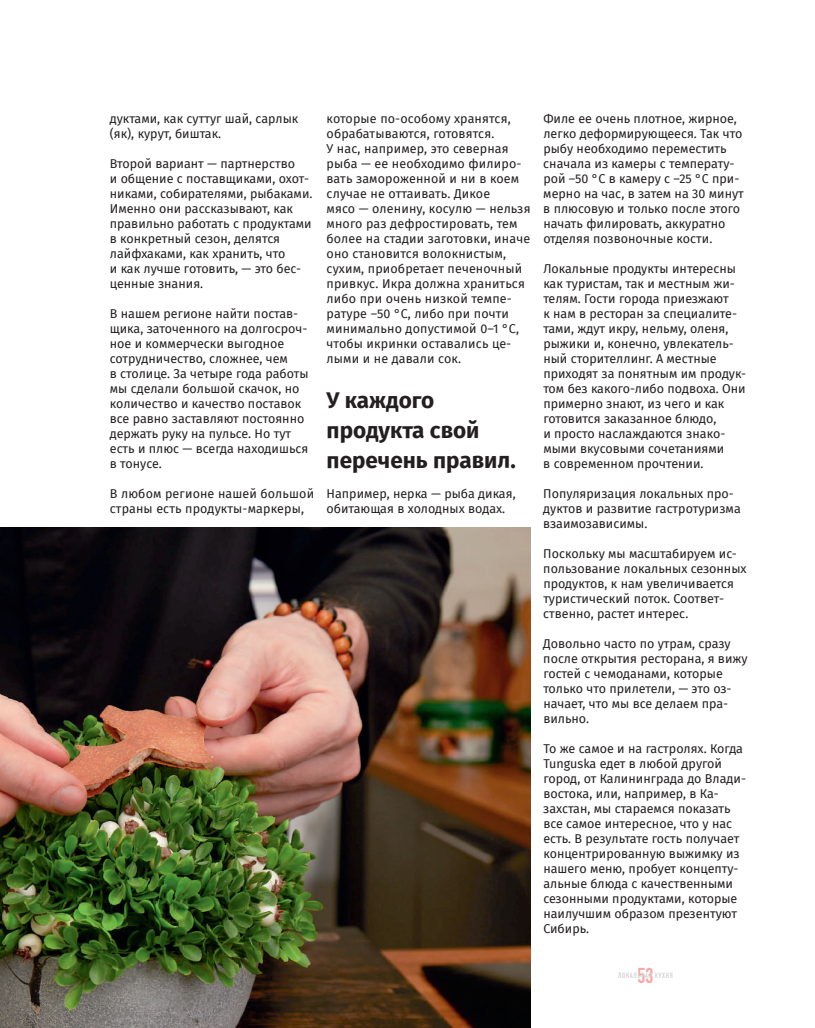
<style>
.page{position:relative;width:815px;height:1028px;background:#fff}
.page>*{position:absolute;margin:0;border:0;box-sizing:border-box;transform-origin:0 0}
.t1{font:700 22.5px/30px "Fira Sans";color:#231f20}
.t2{font:700 21.25px "DIN Condensed";color:#f7a7a6}
.t3{font:12.5px/15px "Fira Sans";color:#231f20}
.t4{font:700 7.5px "DIN Condensed";letter-spacing:.09em;color:#d1d2d4}
</style>
<div class="page">
<img style="left:0;top:528px;width:530px;height:500px">
<p class="t3" style="left:110px;top:111px;width:190px">дуктами, как суттуг шай, сарлык (як), курут, биштак.</p>
<p class="t3" style="left:110px;top:156px;width:204px">Второй вариант — партнерство<br>и общение с поставщиками, охот&shy;никами, собирателями, рыбаками.<br>Именно они рассказывают, как правильно работать с продуктами в конкретный сезон, делятся лайфхаками, как хранить, что<br>и как лучше готовить, — это бес&shy;ценные знания.</p>
<p class="t3" style="left:110px;top:306px;width:200px">В нашем регионе найти постав&shy;щика, заточенного на долгосроч&shy;ное и коммерчески выгодное сотрудничество, сложнее, чем<br>в столице. За четыре года работы мы сделали большой скачок, но количество и качество поставок все равно заставляют постоянно держать руку на пульсе. Но тут есть и плюс — всегда находишься в тонусе.</p>
<p class="t3" style="left:110px;top:486px;width:206px">В любом регионе нашей большой страны есть продукты-маркеры,</p>
<p class="t3" style="left:327px;top:111px;width:205px">которые по-особому хранятся, обрабатываются, готовятся.<br>Уࢱнас, например, это северная рыба — ее необходимо филиро&shy;вать замороженной и ни в коем случае не оттаивать. Дикое мясоࢱ— оленину, косулю — нельзя много раз дефростировать, тем более на стадии заготовки, иначе оно становится волокнистым, сухим, приобретает печеночный привкус. Икра должна храниться либо при очень низкой темпе&shy;ратуре –50 °C, либо при почти минимально допустимой 0–1 °C, чтобы икринки оставались це&shy;лыми и не давали сок.</p>
<h1 class="t1" style="left:327px;top:385px;width:191px">У каждого продукта свой перечень правил.</h1>
<p class="t3" style="left:327px;top:486px;width:191px">Например, нерка — рыба дикая, обитающая в холодных водах.</p>
<p class="t3" style="left:543px;top:111px;width:202px">Филе ее очень плотное, жирное, легко деформирующееся. Так что рыбу необходимо переместить сначала из камеры с температу&shy;рой –50 °C в камеру с –25 °C при&shy;мерно на час, в затем на 30 минут в плюсовую и только после этого начать филировать, аккуратно отделяя позвоночные кости.</p>
<p class="t3" style="left:543px;top:261px;width:204px">Локальные продукты интересны как туристам, так и местным жи&shy;телям. Гости города приезжают<br>к нам в ресторан за специалите&shy;тами, ждут икру, нельму, оленя, рыжики и, конечно, увлекатель&shy;ный сторителлинг. А местные приходят за понятным им продук&shy;том без какого-либо подвоха. Они примерно знают, из чего и как готовится заказанное блюдо,<br>и просто наслаждаются знако&shy;мыми вкусовыми сочетаниями<br>в современном прочтении.</p>
<p class="t3" style="left:543px;top:486px;width:199px">Популяризация локальных про&shy;дуктов и развитие гастротуризма взаимозависимы.</p>
<p class="t3" style="left:543px;top:546px;width:205px">Поскольку мы масштабируем ис&shy;пользование локальных сезонных продуктов, к нам увеличивается туристический поток. Соответ&shy;ственно, растет интерес.</p>
<p class="t3" style="left:543px;top:636px;width:206px">Довольно часто по утрам, сразу после открытия ресторана, я вижу гостей с чемоданами, которые только что прилетели, — это оз&shy;начает, что мы все делаем пра&shy;вильно.</p>
<p class="t3" style="left:543px;top:741px;width:204px">То же самое и на гастролях. Когда<br>Tunguska едет в любой другой город, от Калининграда до Влади&shy;востока, или, например, в Ка&shy;захстан, мы стараемся показать все самое интересное, что у нас есть. В результате гость получает концентрированную выжимку из нашего меню, пробует концепту&shy;альные блюда с качественными сезонными продуктами, которые наилучшим образом презентуют<br>Сибирь.</p>
<h2 class="t2" style="left:638px;top:967px;width:17px">53</h2>
<p class="t4" style="left:618px;top:972px;width:56px">ЛОКАЛЬНАЯ КУХНЯ</p>
</div>
